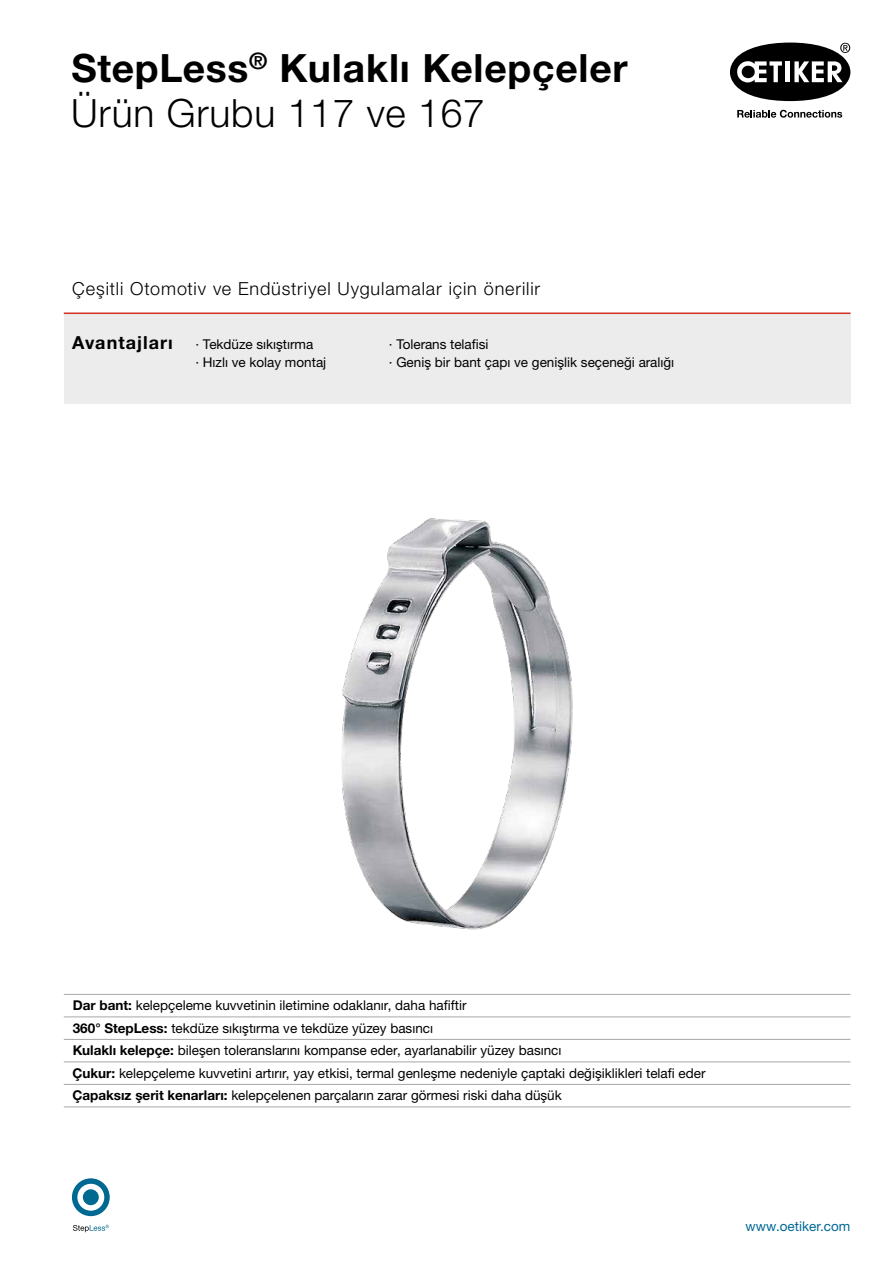
<style>
.page{position:relative;width:893px;height:1263px;background:#fff}
.page>*{position:absolute;margin:0;border:0;box-sizing:border-box;transform-origin:0 0}
.t1{font:700 39px/45px "Helvetica Neue LTW1 G";letter-spacing:.02em;color:#000}
.t2{font:300 18px "Helvetica Neue LTW1 G";letter-spacing:.05em;color:#000}
.t3{font:700 18px "Helvetica Neue LTW1 G";letter-spacing:.055em;color:#000}
.t4{font:13.5px/22.5px "Helvetica Neue LTW1 G";color:#000}
.t5{font:13.5px "Helvetica Neue LTW1 G";color:#006894}
.s1{font-weight:300}
.s2{font-weight:700}
</style>
<div class="page">
<img style="left:341px;top:518px;width:232px;height:412px">
<svg style="left:730px;top:43px;width:120px;height:58px"></svg>
<svg style="left:737px;top:110px;width:105px;height:8px"></svg>
<div style="left:64px;top:313px;width:786px;height:91px;background:#ececec"></div>
<hr style="left:64px;top:313px;width:786px;height:1px;background:#d73223">
<hr style="left:64px;top:994px;width:786px;height:1px;background:#a7a7a8">
<hr style="left:64px;top:1016px;width:786px;height:1px;background:#a7a7a8">
<hr style="left:64px;top:1039px;width:786px;height:1px;background:#a7a7a8">
<hr style="left:64px;top:1061px;width:786px;height:1px;background:#a7a7a8">
<hr style="left:64px;top:1084px;width:786px;height:1px;background:#a7a7a8">
<hr style="left:64px;top:1106px;width:786px;height:1px;background:#a7a7a8">
<svg style="left:73px;top:1225px;width:36px;height:7px"></svg>
<svg style="left:72px;top:1178px;width:38px;height:38px"></svg>
<h1 class="t1" style="left:71px;top:46px;width:558px">StepLess<sup>®</sup> Kulaklı Kelepçeler<br><span class="s1">Ürün Grubu 117 ve 167</span></h1>
<h2 class="t2" style="left:72px;top:277px;width:469px">Çeşitli Otomotiv ve Endüstriyel Uygulamalar için önerilir</h2>
<h2 class="t3" style="left:72px;top:331px;width:102px">Avantajları</h2>
<p class="t4" style="left:195px;top:335px;width:132px;line-height:18px">· Tekdüze sıkıştırma<br>· Hızlı ve kolay montaj</p>
<p class="t4" style="left:389px;top:335px;width:287px;line-height:18px">· Tolerans telafisi<br>· Geniş bir bant çapı ve genişlik seçeneği aralığı</p>
<p class="t4" style="left:72px;top:994px;width:635px"><span class="s2">Dar bant:</span> kelepçeleme kuvvetinin iletimine odaklanır, daha hafiftir<br><span class="s2">360° StepLess:</span> tekdüze sıkıştırma ve tekdüze yüzey basıncı<br><span class="s2">Kulaklı kelepçe:</span> bileşen toleranslarını kompanse eder, ayarlanabilir yüzey basıncı<br><span class="s2">Çukur:</span> kelepçeleme kuvvetini artırır, yay etkisi, termal genleşme nedeniyle çaptaki değişiklikleri telafi eder <span class="s2">Çapaksız şerit kenarları:</span> kelepçelenen parçaların zarar görmesi riski daha düşük</p>
<p class="t5" style="left:745px;top:1217px;width:107px">www.oetiker.com</p>
</div>
